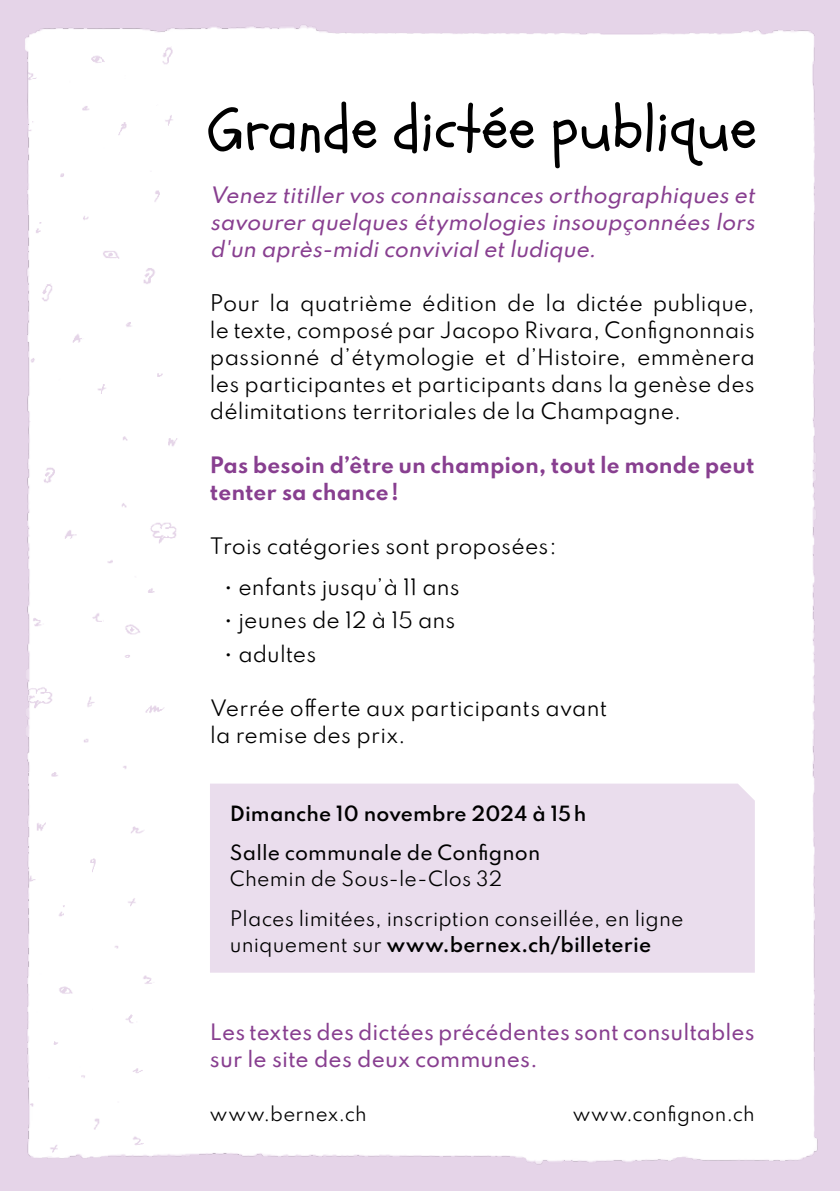
<style>
.page{position:relative;width:840px;height:1191px;background:#fff}
.page>*{position:absolute;margin:0;border:0;box-sizing:border-box;transform-origin:0 0}
.t1{font:61px "Schoolbell";letter-spacing:.01em;color:#000}
.t2{font:20px/27px "Spartan";letter-spacing:.005em;color:#000;text-align:justify}
.t3{font:italic 500 20px/27px "Spartan";color:#883f90;text-align:justify}
.t4{font:500 20px/27px "Spartan";letter-spacing:.005em;color:#883f90}
.t5{font:700 20px/27px "Spartan";color:#883f90}
.t6{font:18.6px/39.6px "Spartan";letter-spacing:.01em;color:#000}
.t7{font:600 18.6px "Spartan";letter-spacing:.005em;color:#000}
.t8{font:500 18.6px "Spartan";letter-spacing:.01em;color:#000}
.t9{font:18px "Spartan";letter-spacing:.015em;color:#000}
.s1{font-weight:400}
</style>
<div class="page">
<img style="left:0;top:0;width:839px;height:1191px">
<img style="left:0;top:17px;width:206px;height:1152px">
<div style="left:210px;top:783px;width:544px;height:189px;background:#eadded"></div>
<h1 class="t1" style="left:208px;top:88px;width:550px">Grande dictée publique</h1>
<p class="t3" style="left:210px;top:181px;width:550px">Venez titiller vos connaissances orthographiques et savourer quelques étymologies insoupçonnées lors d'un après-midiconvivialetludique.</p>
<p class="t2" style="left:210px;top:289px;width:546px">Pour la quatrième édition de la dictée publique, le texte, composé par Jacopo Rivara, Confignonnais passionné d’étymologie et d’Histoire, emmènera les participantes et participants dans la genèse des délimitations territoriales de la Champagne.</p>
<p class="t5" style="left:210px;top:450px;width:546px">Pas besoin d’être un champion, tout le monde peut tenter sa chance!</p>
<p class="t2" style="left:210px;top:532px;width:348px">Trois catégories sont proposées:</p>
<p class="t2" style="left:224px;top:572px;width:237px">• enfants jusqu’à 11 ans</p>
<p class="t2" style="left:224px;top:606px;width:232px">• jeunes de 12 à 15 ans</p>
<p class="t2" style="left:224px;top:640px;width:94px">• adultes</p>
<p class="t2" style="left:210px;top:694px;width:398px">Verrée offerte aux participants avant la remise des prix.</p>
<p class="t7" style="left:230px;top:799px;width:358px">Dimanche 10 novembre 2024 à 15h</p>
<p class="t8" style="left:230px;top:838px;width:312px">Salle communale de Confignon</p>
<p class="t6" style="left:230px;top:858px;width:455px">Chemin de Sous-le-Clos 32<br>Places limitées, inscription conseillée, en ligne</p>
<p class="t7" style="left:230px;top:930px;width:422px"><span class="s1">uniquement sur</span> www.bernex.ch/billeterie</p>
<p class="t4" style="left:210px;top:1018px;width:546px">Les textes des dictées précédentes sont consultables sur le site des deux communes.</p>
<p class="t9" style="left:210px;top:1100px;width:158px">www.bernex.ch</p>
<p class="t9" style="left:572px;top:1100px;width:183px">www.confignon.ch</p>
</div>
